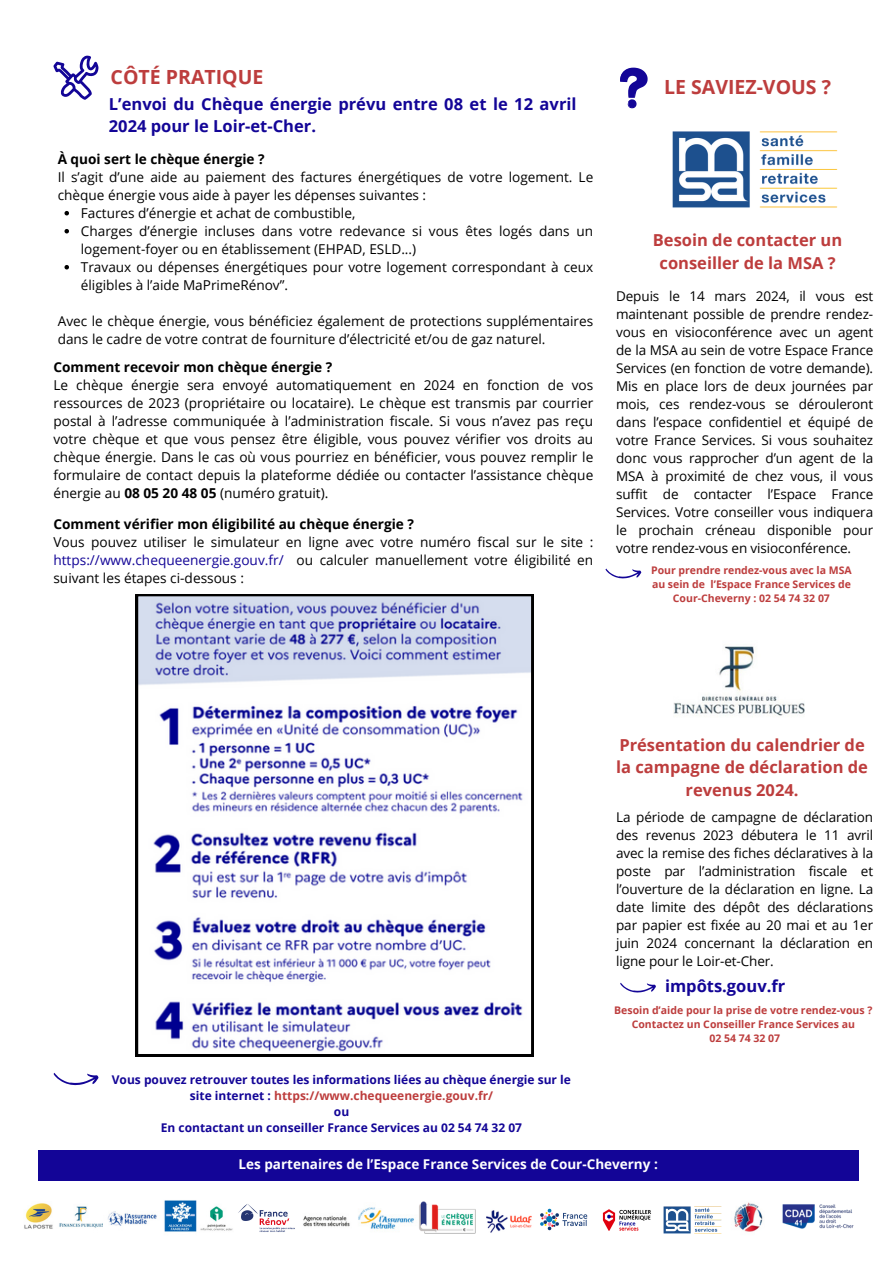
<style>
.page{position:relative;width:894px;height:1264px;background:#fff}
.page>*{position:absolute;margin:0;border:0;box-sizing:border-box;transform-origin:0 0}
.t1{font:700 19.5px "Open Sans";color:#bd3d3d}
.t2{font:700 16.5px/22.5px "Open Sans";color:#bd3d3d;text-align:center}
.t3{font:700 16.5px/22.5px "Open Sans";color:#130597}
.t4{font:13.65px/18px "Open Sans";color:#000}
.t5{font:13.5px/18px "Open Sans";letter-spacing:-.005em;color:#000;text-align:justify}
.t6{font:700 13.5px "Open Sans";color:#fff}
.t7{font:700 12px/16px "Open Sans";color:#130597;text-align:center}
.t8{font:700 10.5px/14px "Open Sans";color:#bd3d3d;text-align:center}
.s1{font-weight:700}
.s2{color:#130597}
.s3{color:#bd3d3d}
</style>
<div class="page">
<svg style="left:620px;top:67px;width:28px;height:41px"></svg>
<img style="left:24px;top:1203px;width:29px;height:26px">
<img style="left:59px;top:1206px;width:44px;height:22px">
<img style="left:108px;top:1211px;width:49px;height:15px">
<img style="left:164px;top:1200px;width:33px;height:32px">
<img style="left:303px;top:1215px;width:47px;height:12px">
<img style="left:358px;top:1207px;width:56px;height:22px">
<img style="left:200px;top:1206px;width:33px;height:25px">
<img style="left:602px;top:1209px;width:49px;height:22px">
<img style="left:663px;top:1206px;width:58px;height:27px">
<img style="left:734px;top:1202px;width:29px;height:30px">
<img style="left:486px;top:1210px;width:46px;height:23px">
<div style="left:38px;top:1149px;width:820px;height:31px;background:#130597"></div>
<svg style="left:53px;top:55px;width:45px;height:44px"></svg>
<img style="left:782px;top:1204px;width:71px;height:25px">
<img style="left:540px;top:1208px;width:48px;height:23px">
<svg style="left:620px;top:982px;width:36px;height:10px"></svg>
<img style="left:672px;top:131px;width:166px;height:77px">
<svg style="left:136px;top:594px;width:397px;height:462px"></svg>
<img style="left:673px;top:646px;width:131px;height:70px">
<svg style="left:605px;top:568px;width:36px;height:10px"></svg>
<svg style="left:53px;top:1073px;width:45px;height:12px"></svg>
<img style="left:238px;top:1204px;width:57px;height:28px">
<img style="left:419px;top:1201px;width:56px;height:32px">
<svg style="left:64px;top:211px;width:5px;height:4px"></svg>
<svg style="left:64px;top:229px;width:5px;height:4px"></svg>
<svg style="left:64px;top:265px;width:5px;height:4px"></svg>
<p class="t1" style="left:111px;top:64px;width:154px">CÔTÉ PRATIQUE</p>
<p class="t3" style="left:109px;top:92px;width:469px">L’envoi du Chèque énergie prévu entre 08 et le 12 avril<br>2024 pour le Loir-et-Cher.</p>
<p class="t4" style="left:58px;top:149px;width:537px"><span class="s1">À quoi sert le chèque énergie ?<br></span>Il s’agit d’une aide au paiement des factures énergétiques de votre logement. Le chèque énergie vous aide à payer les dépenses suivantes :</p>
<h2 class="t4" style="left:81px;top:203px;width:276px">Factures d’énergie et achat de combustible,</h2>
<p class="t4" style="left:81px;top:221px;width:514px">Charges d’énergie incluses dans votre redevance si vous êtes logés dans un logement-foyer ou en établissement (EHPAD, ESLD...)</p>
<p class="t4" style="left:81px;top:257px;width:514px">Travaux ou dépenses énergétiques pour votre logement correspondant à ceux éligibles à l’aide MaPrimeRénov”.</p>
<p class="t4" style="left:58px;top:311px;width:537px">Avec le chèque énergie, vous bénéficiez également de protections supplémentaires dans le cadre de votre contrat de fourniture d’électricité et/ou de gaz naturel.</p>
<p class="t4" style="left:53px;top:357px;width:541px"><span class="s1">Comment recevoir mon chèque énergie ?<br></span>Le chèque énergie sera envoyé automatiquement en 2024 en fonction de vos ressources de 2023 (propriétaire ou locataire). Le chèque est transmis par courrier postal à l’adresse communiquée à l’administration fiscale. Si vous n’avez pas reçu votre chèque et que vous pensez être éligible, vous pouvez vérifier vos droits au chèque énergie. Dans le cas où vous pourriez en bénéficier, vous pouvez remplir le formulaire de contact depuis la plateforme dédiée ou contacter l’assistance chèque énergie au <span class="s1">08 05 20 48 05</span> (numéro gratuit).</p>
<p class="t4" style="left:53px;top:514px;width:541px"><span class="s1">Comment vérifier mon éligibilité au chèque énergie ?<br></span>Vous pouvez utiliser le simulateur en ligne avec votre numéro fiscal sur le site : <span class="s2">https://www.chequeenergie.gouv.fr/</span> ou calculer manuellement votre éligibilité en suivant les étapes ci-dessous :</p>
<p class="t1" style="left:664px;top:73px;width:168px">LE SAVIEZ-VOUS ?</p>
<p class="t2" style="left:652px;top:228px;width:191px">Besoin de contacter un conseiller de la MSA ?</p>
<p class="t5" style="left:616px;top:286px;width:258px">Depuis le 14 mars 2024, il vous est maintenant possible de prendre rendez&shy;vous en visioconférence avec un agent de la MSA au sein de votre Espace France Services (en fonction de votre demande).<br>Mis en place lors de deux journées par mois, ces rendez-vous se dérouleront dans l’espace confidentiel et équipé de votre France Services. Si vous souhaitez donc vous rapprocher d’un agent de la MSA à proximité de chez vous, il vous suffit de contacter l’Espace France Services. Votre conseiller vous indiquera le prochain créneau disponible pour votre rendez-vous en visioconférence.</p>
<p class="t8" style="left:651px;top:562px;width:202px">Pour prendre rendez-vous avec la MSA au sein de l’Espace France Services de<br>Cour-Cheverny : 02 54 74 32 07</p>
<p class="t7" style="left:112px;top:1070px;width:460px">Vous pouvez retrouver toutes les informations liées au chèque énergie sur le site internet : <span class="s3">https://www.chequeenergie.gouv.fr/<br></span>ou<br>En contactant un conseiller France Services au 02 54 74 32 07</p>
<h3 class="t2" style="left:616px;top:733px;width:253px">Présentation du calendrier de la campagne de déclaration de revenus 2024.</h3>
<h5 class="t5" style="left:616px;top:807px;width:258px">La période de campagne de déclaration des revenus 2023 débutera le 11 avril avec la remise des fiches déclaratives à la poste par l’administration fiscale et l’ouverture de la déclaration en ligne. La date limite des dépôt des déclarations par papier est fixée au 20 mai et au 1er juin 2024 concernant la déclaration en ligne pour le Loir-et-Cher.</h5>
<h2 class="t3" style="left:664px;top:974px;width:122px">impôts.gouv.fr</h2>
<p class="t8" style="left:614px;top:1002px;width:260px">Besoin d’aide pour la prise de votre rendez-vous ?</p>
<p class="t8" style="left:631px;top:1016px;width:225px">Contactez un Conseiller France Services au</p>
<p class="t8" style="left:709px;top:1030px;width:72px">02 54 74 32 07</p>
<p class="t6" style="left:238px;top:1154px;width:420px">Les partenaires de l’Espace France Services de Cour-Cheverny :</p>
</div>
